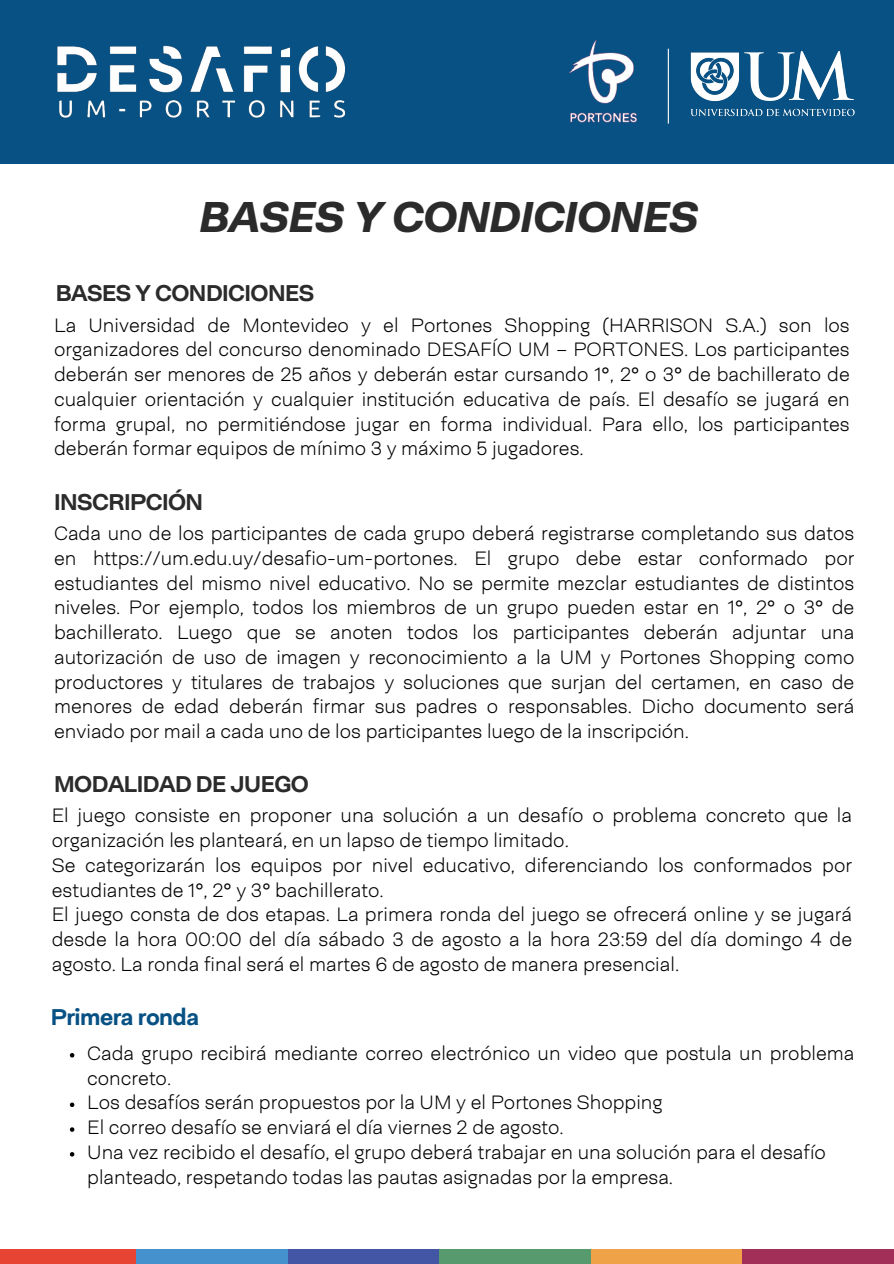
<style>
.page{position:relative;width:894px;height:1264px;background:#fff}
.page>*{position:absolute;margin:0;border:0;box-sizing:border-box;transform-origin:0 0}
.t1{font:italic 900 43.5px "Neogrotesk Ess";color:#2b2b2b}
.t2{font:700 23.1px "Neogrotesk Ess";letter-spacing:-.025em;color:#2b2b2b}
.t3{font:700 23.1px "Neogrotesk Ess";letter-spacing:-.025em;color:#075184}
.t4{font:300 19.5px/24.8px "Neogrotesk Ess Ult";color:#000}
</style>
<div class="page">
<div style="left:0;top:0;width:893px;height:163px;background:#075184"></div>
<img style="left:668px;top:48px;width:187px;height:76px">
<div style="left:0;top:1258px;width:136px;height:5px;background:#e74433"></div>
<div style="left:136px;top:1258px;width:156px;height:5px;background:#4491ce"></div>
<div style="left:288px;top:1258px;width:155px;height:5px;background:#4355a5"></div>
<div style="left:439px;top:1258px;width:155px;height:5px;background:#579a6e"></div>
<div style="left:591px;top:1258px;width:151px;height:5px;background:#f0a249"></div>
<div style="left:741px;top:1258px;width:152px;height:5px;background:#a22f58"></div>
<div style="left:0;top:1249px;width:136px;height:13px;background:#e74433"></div>
<div style="left:136px;top:1249px;width:156px;height:13px;background:#4491ce"></div>
<div style="left:288px;top:1249px;width:155px;height:13px;background:#4355a5"></div>
<div style="left:439px;top:1249px;width:155px;height:13px;background:#579a6e"></div>
<div style="left:591px;top:1249px;width:151px;height:13px;background:#f0a249"></div>
<div style="left:741px;top:1249px;width:152px;height:13px;background:#a22f58"></div>
<img style="left:57px;top:45px;width:289px;height:73px">
<img style="left:569px;top:39px;width:68px;height:84px">
<svg style="left:70px;top:1053px;width:4px;height:4px"></svg>
<svg style="left:70px;top:1102px;width:4px;height:5px"></svg>
<svg style="left:70px;top:1127px;width:4px;height:4px"></svg>
<svg style="left:70px;top:1152px;width:4px;height:4px"></svg>
<hr style="left:667px;top:49px;width:1px;height:75px;background:#fff">
<h2 class="t1" style="left:197px;top:199px;width:500px">BASES Y CONDICIONES</h2>
<p class="t2" style="left:56px;top:284px;width:260px">BASES Y CONDICIONES</p>
<h1 class="t4" style="left:54px;top:314px;width:797px;text-align:justify">La Universidad de Montevideo y el Portones Shopping (HARRISON S.A.) son los organizadores del concurso denominado DESAFÍO UM – PORTONES. Los participantes deberán ser menores de 25 años y deberán estar cursando 1°, 2° o 3° de bachillerato de cualquier orientación y cualquier institución educativa de país. El desafío se jugará en forma grupal, no permitiéndose jugar en forma individual. Para ello, los participantes deberán formar equipos de mínimo 3 y máximo 5 jugadores.</h1>
<h2 class="t2" style="left:54px;top:492px;width:150px">INSCRIPCIÓN</h2>
<p class="t4" style="left:54px;top:523px;width:801px;text-align:justify">Cada uno de los participantes de cada grupo deberá registrarse completando sus datos en https://um.edu.uy/desafio-um-portones. El grupo debe estar conformado por estudiantes del mismo nivel educativo. No se permite mezclar estudiantes de distintos niveles. Por ejemplo, todos los miembros de un grupo pueden estar en 1°, 2° o 3° de bachillerato. Luego que se anoten todos los participantes deberán adjuntar una autorización de uso de imagen y reconocimiento a la UM y Portones Shopping como productores y titulares de trabajos y soluciones que surjan del certamen, en caso de menores de edad deberán firmar sus padres o responsables. Dicho documento será enviado por mail a cada uno de los participantes luego de la inscripción.</p>
<h2 class="t2" style="left:54px;top:774px;width:256px">MODALIDAD DE JUEGO</h2>
<p class="t4" style="left:52px;top:805px;width:801px">El juego consiste en proponer una solución a un desafío o problema concreto que la organización les planteará, en un lapso de tiempo limitado.</p>
<p class="t4" style="left:52px;top:854px;width:801px">Se categorizarán los equipos por nivel educativo, diferenciando los conformados por estudiantes de 1°, 2° y 3° bachillerato.</p>
<p class="t4" style="left:52px;top:904px;width:801px;text-align:justify">El juego consta de dos etapas. La primera ronda del juego se ofrecerá online y se jugará desde la hora 00:00 del día sábado 3 de agosto a la hora 23:59 del día domingo 4 de agosto. La ronda final será el martes 6 de agosto de manera presencial.</p>
<h3 class="t3" style="left:51px;top:1007px;width:150px">Primera ronda</h3>
<p class="t4" style="left:87px;top:1042px;width:768px">Cada grupo recibirá mediante correo electrónico un video que postula un problema concreto.</p>
<p class="t4" style="left:87px;top:1092px;width:576px">Los desafíos serán propuestos por la UM y el Portones Shopping</p>
<p class="t4" style="left:87px;top:1116px;width:478px">El correo desafío se enviará el día viernes 2 de agosto.</p>
<p class="t4" style="left:87px;top:1141px;width:740px">Una vez recibido el desafío, el grupo deberá trabajar en una solución para el desafío planteado, respetando todas las pautas asignadas por la empresa.</p>
</div>
